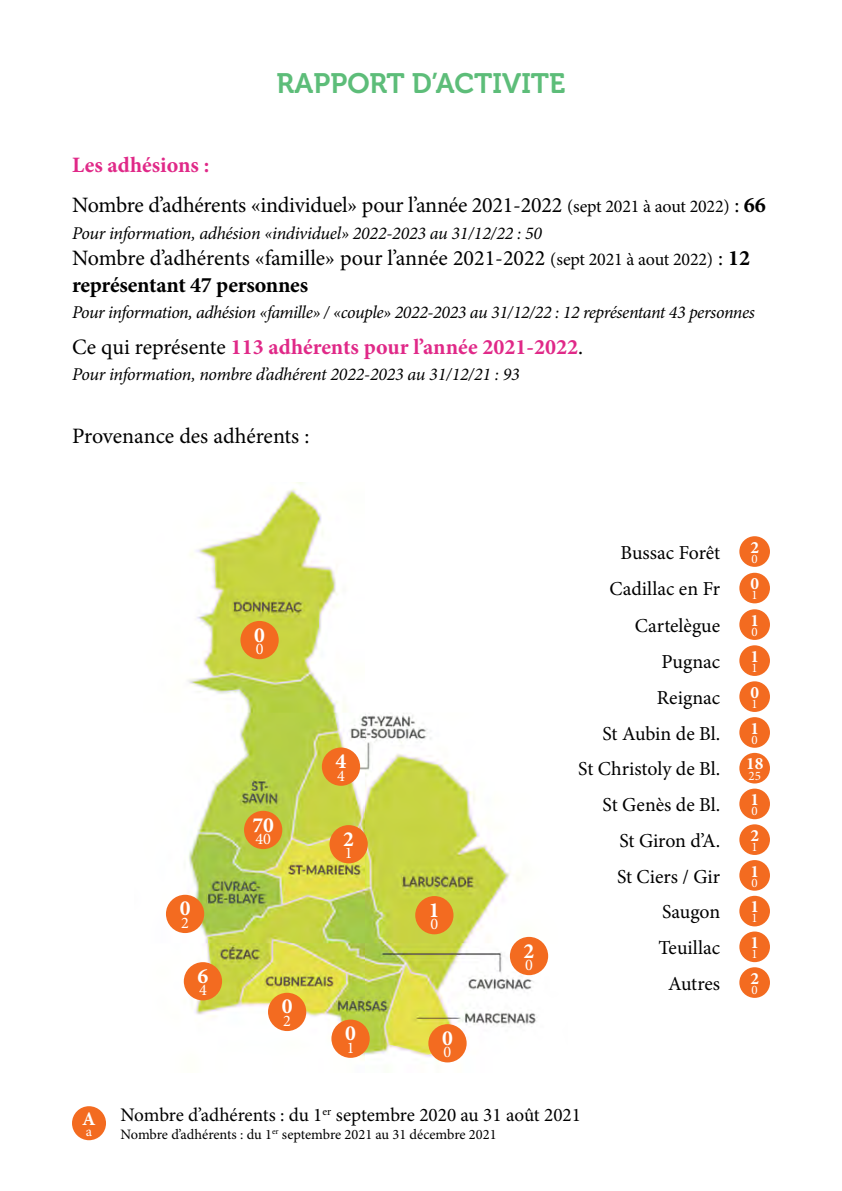
<style>
.page{position:relative;width:842px;height:1191px;background:#fff}
.page>*{position:absolute;margin:0;border:0;box-sizing:border-box;transform-origin:0 0}
.t1{font:28px "Museo 700";color:#5dbd79}
.t2{font:22px/40px "Minion Pro";letter-spacing:-.01em;color:#000}
.t3{font:700 22px "Minion Pro";color:#e02988}
.t4{font:700 21.6px "Minion Pro";color:#fff}
.t5{font:19.8px "Minion Pro";color:#000}
.t6{font:19.2px "Minion Pro";letter-spacing:-.005em;color:#000}
.t7{font:700 19.2px "Minion Pro";color:#fff}
.t8{font:italic 18px "Minion Pro";letter-spacing:-.02em;color:#000}
.t9{font:700 17.2px "Minion Pro";color:#fff}
.t10{font:16.2px "Minion Pro";color:#fff}
.t11{font:14.4px "Minion Pro";color:#000}
.t12{font:14.4px "Minion Pro";color:#fff}
.t13{font:13px "Minion Pro";color:#fff}
.s1{font-weight:700;color:#e02988}
.s2{font-size:18px}
.s3{font-weight:700}
.s4{font-weight:400;color:#000}
</style>
<div class="page">
<img style="left:166px;top:482px;width:383px;height:581px">
<div style="left:240px;top:621px;width:39px;height:38px;background:#f36b20;border-radius:50%"></div>
<div style="left:244px;top:811px;width:38px;height:38px;background:#f36b20;border-radius:50%"></div>
<div style="left:322px;top:747px;width:38px;height:39px;background:#f36b20;border-radius:50%"></div>
<div style="left:415px;top:896px;width:38px;height:38px;background:#f36b20;border-radius:50%"></div>
<div style="left:184px;top:962px;width:38px;height:38px;background:#f36b20;border-radius:50%"></div>
<div style="left:268px;top:992px;width:38px;height:39px;background:#f36b20;border-radius:50%"></div>
<div style="left:331px;top:1019px;width:39px;height:38px;background:#f36b20;border-radius:50%"></div>
<div style="left:166px;top:894px;width:38px;height:39px;background:#f36b20;border-radius:50%"></div>
<div style="left:428px;top:1024px;width:39px;height:38px;background:#f36b20;border-radius:50%"></div>
<div style="left:510px;top:937px;width:38px;height:38px;background:#f36b20;border-radius:50%"></div>
<div style="left:329px;top:825px;width:39px;height:38px;background:#f36b20;border-radius:50%"></div>
<div style="left:739px;top:895px;width:31px;height:31px;background:#f36b20;border-radius:50%"></div>
<div style="left:739px;top:788px;width:31px;height:31px;background:#f36b20;border-radius:50%"></div>
<div style="left:72px;top:1106px;width:34px;height:34px;background:#f36b20;border-radius:50%"></div>
<div style="left:739px;top:753px;width:31px;height:30px;background:#f36b20;border-radius:50%"></div>
<div style="left:739px;top:931px;width:31px;height:31px;background:#f36b20;border-radius:50%"></div>
<div style="left:739px;top:609px;width:31px;height:31px;background:#f36b20;border-radius:50%"></div>
<div style="left:739px;top:645px;width:31px;height:31px;background:#f36b20;border-radius:50%"></div>
<div style="left:739px;top:717px;width:31px;height:30px;background:#f36b20;border-radius:50%"></div>
<div style="left:739px;top:536px;width:31px;height:31px;background:#f36b20;border-radius:50%"></div>
<div style="left:739px;top:824px;width:31px;height:31px;background:#f36b20;border-radius:50%"></div>
<div style="left:739px;top:860px;width:31px;height:30px;background:#f36b20;border-radius:50%"></div>
<div style="left:739px;top:681px;width:31px;height:31px;background:#f36b20;border-radius:50%"></div>
<div style="left:739px;top:573px;width:31px;height:30px;background:#f36b20;border-radius:50%"></div>
<div style="left:739px;top:967px;width:31px;height:31px;background:#f36b20;border-radius:50%"></div>
<h1 class="t1" style="left:277px;top:68px;width:290px">RAPPORT D’ACTIVITE</h1>
<p class="t2" style="left:72px;top:145px;width:695px"><span class="s1">Les adhésions :<br></span>Nombre d’adhérents «individuel» pour l’année 2021-2022 <span class="s2">(sept 2021 à aout 2022)</span> : <span class="s3">66</span></p>
<p class="t8" style="left:72px;top:221px;width:472px">Pour information, adhésion «individuel» 2022-2023 au 31/12/22 : 50</p>
<p class="t2" style="left:72px;top:245px;width:679px;line-height:26.4px">Nombre d’adhérents «famille» pour l’année 2021-2022 <span class="s2">(sept 2021 à aout 2022)</span> : <span class="s3">12 représentant 47 personnes</span></p>
<p class="t8" style="left:72px;top:300px;width:684px">Pour information, adhésion «famille» / «couple» 2022-2023 au 31/12/22 : 12 représentant 43 personnes</p>
<p class="t3" style="left:72px;top:331px;width:512px"><span class="s4">Ce qui représente</span> 113 adhérents pour l’année 2021-2022<span class="s4">.</span></p>
<p class="t8" style="left:72px;top:362px;width:449px">Pour information, nombre d’adhérent 2022-2023 au 31/12/21 : 93</p>
<p class="t2" style="left:72px;top:416px;width:239px">Provenance des adhérents :</p>
<p class="t4" style="left:180px;top:893px;width:12px">0</p>
<p class="t10" style="left:181px;top:912px;width:9px">2</p>
<p class="t4" style="left:198px;top:960px;width:12px">6</p>
<p class="t10" style="left:199px;top:979px;width:9px">4</p>
<p class="t4" style="left:254px;top:619px;width:12px">0</p>
<p class="t10" style="left:256px;top:638px;width:9px">0</p>
<p class="t4" style="left:252px;top:809px;width:23px">70</p>
<p class="t10" style="left:255px;top:828px;width:17px">40</p>
<p class="t4" style="left:336px;top:746px;width:12px">4</p>
<p class="t10" style="left:337px;top:765px;width:9px">4</p>
<p class="t4" style="left:343px;top:823px;width:12px">2</p>
<p class="t10" style="left:345px;top:842px;width:9px">1</p>
<p class="t4" style="left:282px;top:991px;width:12px">0</p>
<p class="t10" style="left:283px;top:1010px;width:9px">2</p>
<p class="t4" style="left:345px;top:1018px;width:12px">0</p>
<p class="t10" style="left:347px;top:1036px;width:9px">1</p>
<p class="t4" style="left:429px;top:894px;width:12px">1</p>
<p class="t10" style="left:430px;top:913px;width:9px">0</p>
<p class="t4" style="left:442px;top:1022px;width:12px">0</p>
<p class="t10" style="left:444px;top:1041px;width:9px">0</p>
<p class="t4" style="left:524px;top:935px;width:12px">2</p>
<p class="t10" style="left:525px;top:954px;width:9px">0</p>
<p class="t9" style="left:750px;top:535px;width:10px">2</p>
<p class="t5" style="left:621px;top:539px;width:101px">Bussac Forêt</p>
<p class="t13" style="left:751px;top:550px;width:8px">0</p>
<p class="t9" style="left:750px;top:571px;width:10px">0</p>
<p class="t5" style="left:609px;top:575px;width:112px">Cadillac en Fr</p>
<p class="t13" style="left:751px;top:586px;width:8px">1</p>
<p class="t9" style="left:750px;top:608px;width:10px">1</p>
<p class="t5" style="left:635px;top:612px;width:87px">Cartelègue</p>
<p class="t13" style="left:751px;top:623px;width:8px">0</p>
<p class="t9" style="left:750px;top:644px;width:10px">1</p>
<p class="t5" style="left:661px;top:648px;width:60px">Pugnac</p>
<p class="t13" style="left:751px;top:659px;width:8px">1</p>
<p class="t9" style="left:750px;top:680px;width:10px">0</p>
<p class="t5" style="left:657px;top:684px;width:65px">Reignac</p>
<p class="t13" style="left:751px;top:695px;width:8px">1</p>
<p class="t9" style="left:750px;top:716px;width:10px">1</p>
<p class="t5" style="left:602px;top:720px;width:119px">St Aubin de Bl.</p>
<p class="t13" style="left:751px;top:731px;width:8px">0</p>
<p class="t9" style="left:746px;top:752px;width:19px">18</p>
<p class="t5" style="left:578px;top:756px;width:143px">St Christoly de Bl.</p>
<p class="t13" style="left:748px;top:766px;width:14px">25</p>
<p class="t9" style="left:750px;top:787px;width:10px">1</p>
<p class="t5" style="left:603px;top:791px;width:119px">St Genès de Bl.</p>
<p class="t13" style="left:751px;top:802px;width:8px">0</p>
<p class="t9" style="left:750px;top:823px;width:10px">2</p>
<p class="t5" style="left:619px;top:827px;width:102px">St Giron d’A.</p>
<p class="t13" style="left:751px;top:838px;width:8px">1</p>
<p class="t9" style="left:750px;top:859px;width:10px">1</p>
<p class="t5" style="left:617px;top:863px;width:105px">St Ciers / Gir</p>
<p class="t13" style="left:751px;top:874px;width:8px">0</p>
<p class="t9" style="left:750px;top:894px;width:10px">1</p>
<p class="t5" style="left:662px;top:898px;width:60px">Saugon</p>
<p class="t13" style="left:751px;top:909px;width:8px">1</p>
<p class="t9" style="left:750px;top:930px;width:10px">1</p>
<p class="t5" style="left:658px;top:934px;width:63px">Teuillac</p>
<p class="t13" style="left:751px;top:945px;width:8px">1</p>
<p class="t9" style="left:750px;top:966px;width:10px">2</p>
<p class="t5" style="left:668px;top:970px;width:54px">Autres</p>
<p class="t13" style="left:751px;top:981px;width:8px">0</p>
<p class="t7" style="left:82px;top:1105px;width:15px">A</p>
<p class="t12" style="left:86px;top:1121px;width:8px">a</p>
<p class="t6" style="left:120px;top:1102px;width:462px">Nombre d’adhérents : du 1<sup>er</sup> septembre 2020 au 31 août 2021</p>
<p class="t11" style="left:120px;top:1125px;width:378px">Nombre d’adhérents : du 1<sup>er</sup> septembre 2021 au 31 décembre 2021</p>
</div>
